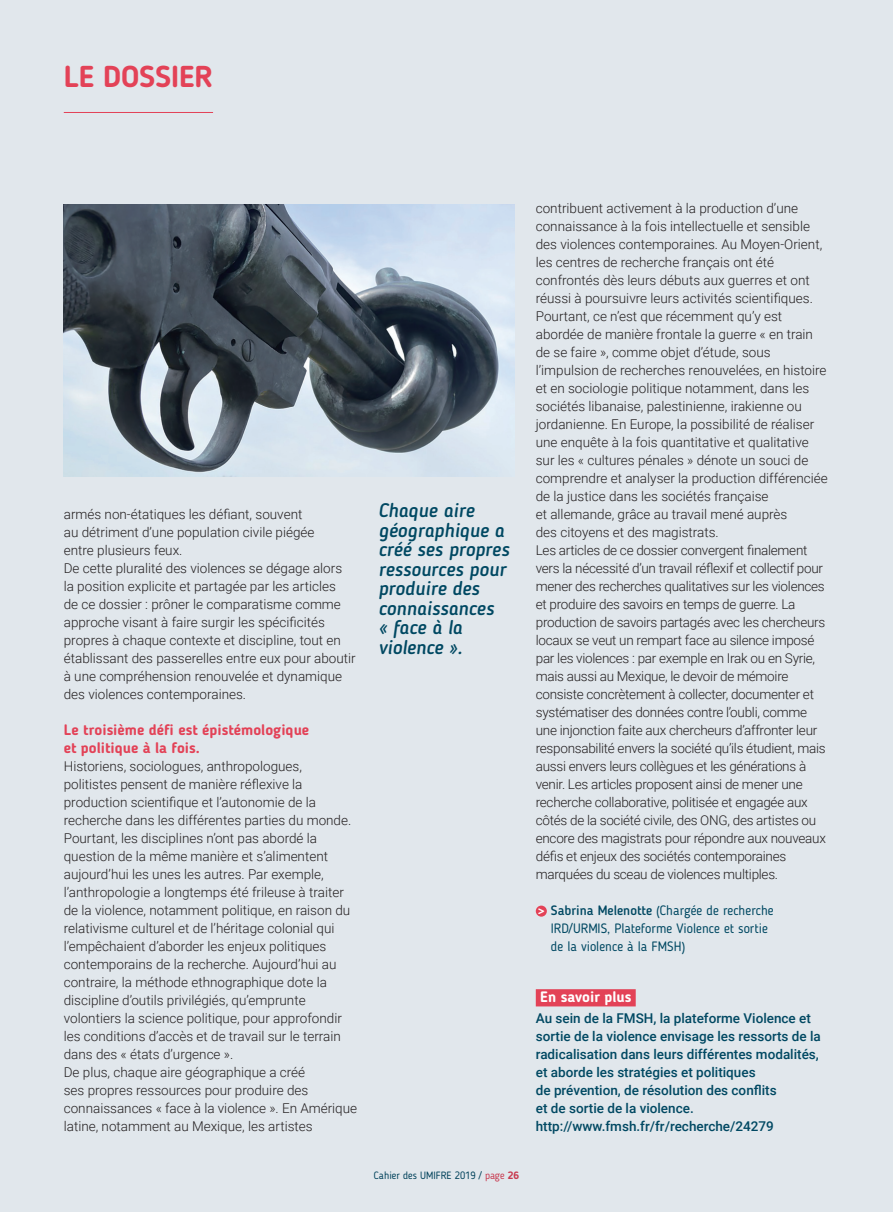
<style>
.page{position:relative;width:893px;height:1212px;background:#e1e7ec}
.page>*{position:absolute;margin:0;border:0;box-sizing:border-box;transform-origin:0 0}
.titres_rubriques{font:700 30px "Blogger Sans";color:#e34257}
.t1{font:italic 500 19.5px/19.5px "Blogger Sans";color:#004862}
.inter{font:700 15px/18px "Blogger Sans";color:#e34257}
.inter-2{font:700 15px "Blogger Sans";color:#fff}
.Texte_courant_ok{font:300 13.5px/18px "Roboto";color:#231f20}
.Texte_courant_ok-2{font:300 13.5px/18px "Roboto";letter-spacing:-.02em;color:#231f20}
.Texte_courant_ok-3{font:500 13.5px/18px "Roboto";color:#004862}
.inter-3{font:13.5px/18px "Blogger Sans";color:#004862}
.inter-4{font:700 10.65px "Blogger Sans";color:#fff}
.t2{font:10.5px "Blogger Sans";color:#004862}
.s1{color:#e34257}
.s2{font-weight:700;color:#e34257}
.s3{font-weight:500}
</style>
<div class="page">
<div style="left:536px;top:989px;width:100px;height:17px;background:#e34257"></div>
<div style="left:536px;top:905px;width:11px;height:12px;background:#e34257;border-radius:50%"></div>
<img style="left:64px;top:204px;width:450px;height:272px">
<hr style="left:64px;top:112px;width:149px;height:1px;background:#e34257">
<p class="titres_rubriques" style="left:64px;top:58px;width:151px">LE DOSSIER</p>
<p class="Texte_courant_ok" style="left:64px;top:505px;width:252px">armés non-étatiques les défiant, souvent au détriment d’une population civile piégée entre plusieurs feux.</p>
<p class="Texte_courant_ok" style="left:64px;top:559px;width:293px">De cette pluralité des violences se dégage alors la position explicite et partagée par les articles<br>de ce dossier : prôner le comparatisme comme approche visant à faire surgir les spécificités propres à chaque contexte et discipline, tout en établissant des passerelles entre eux pour aboutir à une compréhension renouvelée et dynamique des violences contemporaines.</p>
<p class="inter" style="left:64px;top:721px;width:247px">Le troisième défi est épistémologique et politique à la fois.</p>
<p class="Texte_courant_ok" style="left:64px;top:757px;width:287px">Historiens, sociologues, anthropologues, politistes pensent de manière réflexive la production scientifique et l’autonomie de la recherche dans les différentes parties du monde.</p>
<p class="Texte_courant_ok" style="left:64px;top:829px;width:288px">Pourtant, les disciplines n’ont pas abordé la question de la même manière et s’alimentent aujourd’hui les unes les autres. Par exemple, l’anthropologie a longtemps été frileuse à traiter de la violence, notamment politique, en raison du relativisme culturel et de l’héritage colonial qui l’empêchaient d’aborder les enjeux politiques contemporains de la recherche. Aujourd’hui au contraire, la méthode ethnographique dote la discipline d’outils privilégiés, qu’emprunte volontiers la science politique, pour approfondir les conditions d’accès et de travail sur le terrain dans des « états d’urgence ».</p>
<p class="Texte_courant_ok" style="left:64px;top:1063px;width:295px">De plus, chaque aire géographique a créé<br>ses propres ressources pour produire des connaissances « face à la violence ». En Amérique latine, notamment au Mexique, les artistes</p>
<p class="t1" style="left:378px;top:501px;width:132px">Chaque aire géographique a créé ses propres ressources pour produire des connaissances<br>« face à la violence ».</p>
<p class="t2" style="left:374px;top:1169px;width:147px">Cahier des UMIFRE 2019 / <span class="s1">page</span> <span class="s2">26</span></p>
<p class="Texte_courant_ok" style="left:536px;top:199px;width:293px">contribuent activement à la production d’une connaissance à la fois intellectuelle et sensible des violences contemporaines. Au Moyen-Orient, les centres de recherche français ont été confrontés dès leurs débuts aux guerres et ont réussi à poursuivre leurs activités scientifiques.<br>Pourtant, ce n’est que récemment qu’y est abordée de manière frontale la guerre « en train de se faire », comme objet d’étude, sous l’impulsion de recherches renouvelées, en histoire et en sociologie politique notamment, dans les sociétés libanaise, palestinienne, irakienne ou jordanienne. En Europe, la possibilité de réaliser une enquête à la fois quantitative et qualitative sur les « cultures pénales » dénote un souci de comprendre et analyser la production différenciée de la justice dans les sociétés française<br>et allemande, grâce au travail mené auprès<br>des citoyens et des magistrats.</p>
<p class="Texte_courant_ok-2" style="left:536px;top:541px;width:292px">Les articles de ce dossier convergent finalement vers la nécessité d’un travail réflexif et collectif pour mener des recherches qualitatives sur les violences et produire des savoirs en temps de guerre. La production de savoirs partagés avec les chercheurs locaux se veut un rempart face au silence imposé par les violences : par exemple en Irak ou en Syrie, mais aussi au Mexique, le devoir de mémoire consiste concrètement à collecter, documenter et systématiser des données contre l’oubli, comme une injonction faite aux chercheurs d’affronter leur responsabilité envers la société qu’ils étudient, mais aussi envers leurs collègues et les générations à venir. Les articles proposent ainsi de mener une recherche collaborative, politisée et engagée aux côtés de la société civile, des ONG, des artistes ou encore des magistrats pour répondre aux nouveaux défis et enjeux des sociétés contemporaines marquées du sceau de violences multiples.</p>
<p class="inter-4" style="left:538px;top:905px;width:9px">&gt;</p>
<p class="inter-3" style="left:551px;top:901px;width:224px"><span class="s3">Sabrina Melenotte</span> (Chargée de recherche<br>IRD/URMIS, Plateforme Violence et sortie de la violence à la FMSH)</p>
<p class="inter-2" style="left:540px;top:988px;width:93px">En savoir plus</p>
<p class="Texte_courant_ok-3" style="left:536px;top:1009px;width:287px">Au sein de la FMSH, la plateforme Violence et sortie de la violence envisage les ressorts de la radicalisation dans leurs différentes modalités, et aborde les stratégies et politiques<br>de prévention, de résolution des conflits<br>et de sortie de la violence.</p>
<p class="Texte_courant_ok-3" style="left:536px;top:1117px;width:240px">http://www.fmsh.fr/fr/recherche/24279</p>
</div>
